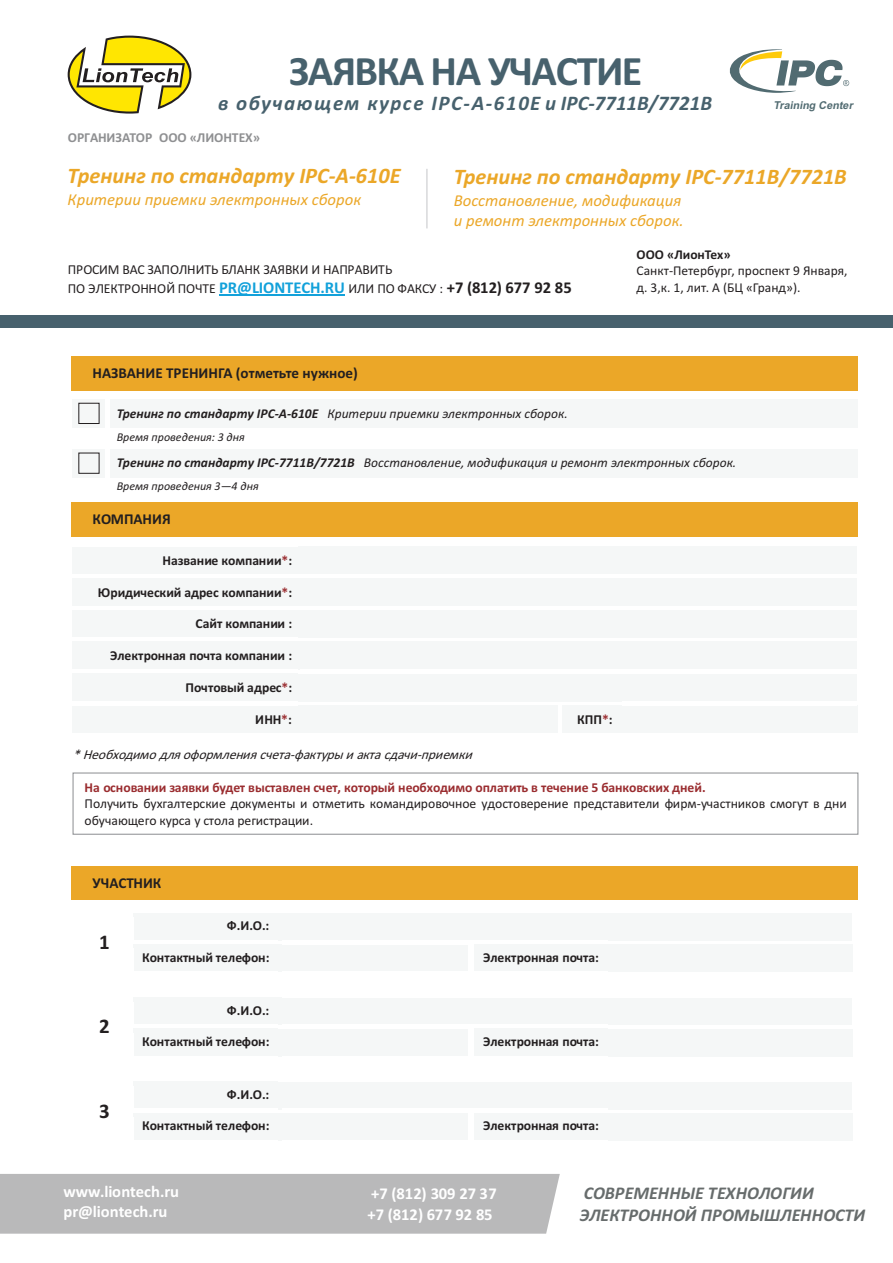
<style>
.page{position:relative;width:893px;height:1263px;background:#fff}
.page>*{position:absolute;margin:0;border:0;box-sizing:border-box;transform-origin:0 0}
.t1{font:700 42.15px "Calibri";letter-spacing:-.04em;color:#47616d}
.t2{font:italic 700 22.35px "Calibri";color:#eba728}
.t3{font:italic 700 20.85px "Calibri";letter-spacing:.07em;color:#47616d}
.t4{font:700 20.85px "Calibri";color:#231f20}
.t5{font:italic 700 18px/21.6px "Calibri";color:#676c6c}
.t6{font:italic 16.65px/20.4px "Calibri";color:#eba728}
.t7{font:700 16.5px/20.1px "Calibri";color:#fff}
.t8{font:700 15.15px "Calibri";color:#231f20}
.t9{font:13.65px/16.5px "Calibri";letter-spacing:-.005em;color:#231f20}
.t10{font:700 13.65px "Calibri";color:#231f20}
.t11{font:700 13.65px "Calibri";color:#9a2c2f}
.t12{font:italic 13.65px "Calibri";color:#231f20}
.t13{font:700 13.65px "Calibri";letter-spacing:-.01em;color:#8f9092}
.t14{font:italic 13.5px "Calibri";color:#231f20}
.t15{font:13.5px/16.5px "Calibri";color:#231f20}
.t16{font:700 13.5px "Calibri";color:#231f20}
.t17{font:italic 12px "Calibri";color:#231f20}
.t18{font:italic 700 10.8px "Arial";color:#516b71}
.s1{font-weight:700;font-size:16.5px;color:#12a1da}
.s2{font-weight:700;font-size:16.5px}
.s3{font-weight:700}
.s4{color:#9a2c2f}
</style>
<div class="page">
<div style="left:562px;top:706px;width:295px;height:27px;background:#f5f7f7"></div>
<div style="left:72px;top:706px;width:485px;height:27px;background:#f5f7f7"></div>
<div style="left:0;top:1174px;width:560px;height:60px;background:#b9b9ba"></div>
<div style="left:0;top:315px;width:892px;height:12px;background:#47616d"></div>
<div style="left:72px;top:547px;width:785px;height:27px;background:#f5f7f7"></div>
<div style="left:72px;top:579px;width:785px;height:27px;background:#f5f7f7"></div>
<hr style="left:72px;top:578px;width:225px;height:4px;background:#f5f7f7">
<div style="left:72px;top:610px;width:785px;height:27px;background:#f5f7f7"></div>
<div style="left:72px;top:642px;width:785px;height:27px;background:#f5f7f7"></div>
<div style="left:72px;top:674px;width:785px;height:27px;background:#f5f7f7"></div>
<div style="left:134px;top:913px;width:718px;height:27px;background:#f5f7f7"></div>
<div style="left:134px;top:945px;width:334px;height:27px;background:#f5f7f7"></div>
<div style="left:474px;top:945px;width:378px;height:27px;background:#f5f7f7"></div>
<div style="left:134px;top:944px;width:144px;height:5px;background:#f5f7f7"></div>
<div style="left:474px;top:944px;width:134px;height:5px;background:#f5f7f7"></div>
<div style="left:71px;top:502px;width:786px;height:34px;background:#eba728"></div>
<div style="left:73px;top:772px;width:785px;height:63px;border:1px solid #939598"></div>
<div style="left:71px;top:865px;width:786px;height:34px;background:#eba728"></div>
<hr style="left:219px;top:294px;width:126px;height:2px;background:#12a1da">
<svg style="left:68px;top:36px;width:123px;height:78px"></svg>
<svg style="left:729px;top:49px;width:120px;height:44px"></svg>
<hr style="left:426px;top:169px;width:2px;height:59px;background:#d1d2d4">
<div style="left:72px;top:399px;width:786px;height:28px;background:#f5f7f7"></div>
<div style="left:71px;top:356px;width:786px;height:35px;background:#eba728"></div>
<div style="left:78px;top:403px;width:22px;height:21px;border:1px solid #231f20"></div>
<div style="left:134px;top:998px;width:718px;height:27px;background:#f5f7f7"></div>
<div style="left:134px;top:997px;width:144px;height:5px;background:#f5f7f7"></div>
<div style="left:134px;top:1029px;width:334px;height:27px;background:#f5f7f7"></div>
<div style="left:474px;top:1029px;width:378px;height:27px;background:#f5f7f7"></div>
<div style="left:134px;top:1024px;width:144px;height:5px;background:#fff"></div>
<div style="left:282px;top:1024px;width:187px;height:5px;background:#fff"></div>
<div style="left:474px;top:1024px;width:134px;height:5px;background:#fff"></div>
<div style="left:134px;top:1082px;width:718px;height:27px;background:#f5f7f7"></div>
<div style="left:134px;top:1113px;width:334px;height:27px;background:#f5f7f7"></div>
<div style="left:474px;top:1113px;width:378px;height:27px;background:#f5f7f7"></div>
<div style="left:72px;top:449px;width:786px;height:28px;background:#f5f7f7"></div>
<hr style="left:106px;top:393px;width:4px;height:94px;background:#fff">
<h1 class="t1" style="left:289px;top:53px;width:355px">ЗАЯВКА НА УЧАСТИЕ</h1>
<h3 class="t3" style="left:218px;top:94px;width:496px">в обучающем курсе IPC-A-610E и IPC-7711B/7721B</h3>
<p class="t13" style="left:68px;top:132px;width:194px">ОРГАНИЗАТОР ООО «ЛИОНТЕХ»</p>
<p class="t18" style="left:773px;top:101px;width:83px">Training Center</p>
<h2 class="t2" style="left:68px;top:166px;width:335px">Тренинг по стандарту IPC-A-610E</h2>
<p class="t6" style="left:68px;top:191px;width:295px">Критерии приемки электронных сборок</p>
<h2 class="t2" style="left:454px;top:167px;width:395px">Тренинг по стандарту IPC-7711B/7721B</h2>
<p class="t6" style="left:454px;top:192px;width:231px">Восстановление, модификация и ремонт электронных сборок.</p>
<p class="t9" style="left:68px;top:261px;width:506px;line-height:19px">ПРОСИМ ВАС ЗАПОЛНИТЬ БЛАНК ЗАЯВКИ И НАПРАВИТЬ<br>ПО ЭЛЕКТРОННОЙ ПОЧТЕ <span class="s1">PR@LIONTECH.RU</span> ИЛИ ПО ФАКСУ : <span class="s2">+7 (812) 677 92 85</span></p>
<p class="t8" style="left:93px;top:367px;width:267px">НАЗВАНИЕ ТРЕНИНГА (отметьте нужное)</p>
<p class="t14" style="left:117px;top:408px;width:453px"><span class="s3">Тренинг по стандарту IPC-A-610E</span> Критерии приемки электронных сборок.</p>
<p class="t16" style="left:637px;top:248px;width:96px">ООО «ЛионТех»</p>
<p class="t15" style="left:637px;top:263px;width:212px">Санкт-Петербург, проспект 9 Января, д. 3,к. 1, лит. А (БЦ «Гранд»).</p>
<p class="t17" style="left:117px;top:432px;width:130px">Время проведения: 3 дня</p>
<p class="t17" style="left:117px;top:481px;width:143px">Время проведения 3—4 дня</p>
<p class="t14" style="left:117px;top:457px;width:621px"><span class="s3">Тренинг по стандарту IPC-7711B/7721B</span> Восстановление, модификация и ремонт электронных сборок.</p>
<p class="t8" style="left:93px;top:513px;width:80px">КОМПАНИЯ</p>
<p class="t10" style="left:162px;top:555px;width:131px">Название компании<span class="s4">*</span>:</p>
<p class="t10" style="left:98px;top:586px;width:196px">Юридический адрес компании<span class="s4">*</span>:</p>
<p class="t10" style="left:195px;top:618px;width:98px">Сайт компании :</p>
<p class="t10" style="left:110px;top:650px;width:184px">Электронная почта компании :</p>
<p class="t10" style="left:185px;top:682px;width:108px">Почтовый адрес<span class="s4">*</span>:</p>
<p class="t10" style="left:255px;top:713px;width:38px">ИНН<span class="s4">*</span>:</p>
<p class="t10" style="left:577px;top:713px;width:37px">КПП<span class="s4">*</span>:</p>
<p class="t12" style="left:73px;top:749px;width:405px">*Необходимодля оформления счета-фактуры и актасдачи-приемки</p>
<p class="t11" style="left:85px;top:781px;width:623px">На основании заявки будет выставлен счет, который необходимо оплатить в течение 5 банковских дней.</p>
<p class="t9" style="left:85px;top:796px;width:764px">Получить бухгалтерские документы и отметить командировочное удостоверение представители фирм-участников смогут в дни обучающего курса у стола регистрации.</p>
<p class="t8" style="left:93px;top:876px;width:70px">УЧАСТНИК</p>
<h3 class="t4" style="left:99px;top:933px;width:12px">1</h3>
<h3 class="t4" style="left:99px;top:1018px;width:12px">2</h3>
<h3 class="t4" style="left:99px;top:1102px;width:12px">3</h3>
<p class="t10" style="left:227px;top:920px;width:44px">Ф.И.О.:</p>
<p class="t10" style="left:142px;top:951px;width:129px">Контактный телефон:</p>
<p class="t10" style="left:483px;top:951px;width:117px">Электронная почта:</p>
<p class="t10" style="left:227px;top:1004px;width:44px">Ф.И.О.:</p>
<p class="t10" style="left:142px;top:1036px;width:129px">Контактный телефон:</p>
<p class="t10" style="left:483px;top:1036px;width:117px">Электронная почта:</p>
<p class="t10" style="left:227px;top:1089px;width:44px">Ф.И.О.:</p>
<p class="t10" style="left:142px;top:1120px;width:129px">Контактный телефон:</p>
<p class="t10" style="left:483px;top:1120px;width:117px">Электронная почта:</p>
<p class="t7" style="left:63px;top:1183px;width:117px">www.liontech.ru pr@liontech.ru</p>
<p class="t7" style="left:368px;top:1185px;width:131px">+7 (812) 309 27 37 +7 (812) 677 92 85</p>
<h3 class="t5" style="left:580px;top:1184px;width:287px">СОВРЕМЕННЫЕ ТЕХНОЛОГИИ<br>ЭЛЕКТРОННОЙ ПРОМЫШЛЕННОСТИ</h3>
</div>
